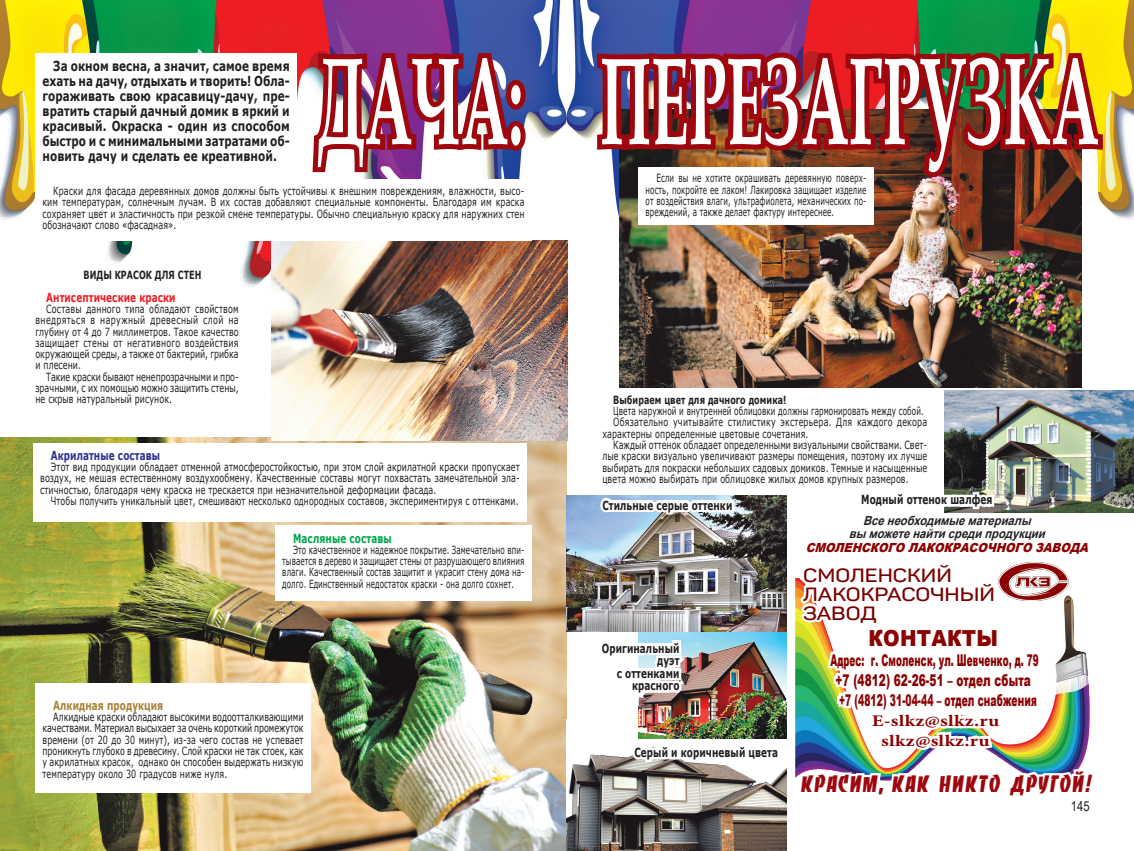
<style>
.page{position:relative;width:1134px;height:851px;background:#fff}
.page>*{position:absolute;margin:0;border:0;box-sizing:border-box;transform-origin:0 0}
.t1{font:700 125px "Book Antiqua";color:#fff;scale:.49 1}
.t2{font:900 22.12px "Arial";letter-spacing:.01em;color:#8b0202;scale:.9 1}
.t3{font:21.25px "Banco Normal";color:#9d070d;scale:.86 1}
.t4{font:600 18.88px/18.9px "Panton";color:#790100;scale:1.18 1}
.t5{font:900 16.25px/20px "Arial";letter-spacing:.01em;color:#8b0202;text-align:center;scale:.55 1}
.t6{font:700 16.25px/20px "Minion Pro";letter-spacing:.01em;color:#8b0202;text-align:center;scale:1.25 1}
.t7{font:700 13.75px/15px "Verdana";letter-spacing:.01em;color:#231f20;text-align:justify;scale:.76 1}
.t8{font:13.75px "Arial Narrow";color:#231f20}
.t9{font:700 12.5px/12.5px "Verdana";letter-spacing:.01em;color:#231f20;text-align:right;scale:.71 1}
.t10{font:italic 700 12.5px/13.8px "Arial";color:#231f20;text-align:center;scale:.9 1}
.t11{font:italic 900 12.5px "Arial";color:#8b0202;scale:.9 1}
.t12{font:700 12.5px "Verdana";color:#ee1d23;scale:.71 1}
.t13{font:700 12.5px "Verdana";color:#2e3092;scale:.71 1}
.t14{font:700 12.5px "Verdana";letter-spacing:.01em;color:#a78337;scale:.71 1}
.t15{font:700 12.5px "Verdana";color:#00a54f;scale:.71 1}
.t16{font:11.25px/11.2px "Verdana";letter-spacing:.01em;color:#231f20;text-align:justify;scale:.71 1}
.t17{font:11.25px/11.2px "Verdana";letter-spacing:.01em;color:#231f20;text-align:justify;scale:.64 1}
.t18{font:11.25px "Verdana";letter-spacing:.01em;color:#231f20;scale:.7 1}
.t19{font:11.25px "Verdana";letter-spacing:.01em;color:#231f20;scale:.65 1}
.t20{font:700 11.25px "Verdana";letter-spacing:.01em;color:#231f20;scale:.71 1}
</style>
<div class="page">
<img style="left:0;top:0;width:1134px;height:286px">
<div style="left:35px;top:53px;width:262px;height:131px;background:#fff"></div>
<img style="left:0;top:437px;width:567px;height:413px">
<img style="left:271px;top:240px;width:296px;height:201px">
<img style="left:660px;top:156px;width:421px;height:231px">
<img style="left:945px;top:391px;width:189px;height:121px">
<img style="left:567px;top:738px;width:219px;height:112px">
<img style="left:660px;top:631px;width:126px;height:107px">
<img style="left:567px;top:495px;width:219px;height:136px">
<svg style="left:307px;top:0;width:95px;height:177px;background:#a64265"></svg>
<img style="left:402px;top:0;width:66px;height:850px">
<svg style="left:451px;top:29px;width:82px;height:129px;background:#7d456a"></svg>
<img style="left:592px;top:0;width:68px;height:850px">
<svg style="left:643px;top:29px;width:369px;height:153px;background:#8b2628"></svg>
<img style="left:995px;top:47px;width:66px;height:417px">
<svg style="left:1041px;top:29px;width:67px;height:127px;background:#c3791a"></svg>
<div style="left:35px;top:179px;width:496px;height:62px;background:#fff"></div>
<div style="left:33px;top:443px;width:494px;height:78px;background:#fff"></div>
<div style="left:35px;top:683px;width:276px;height:109px;background:#fff"></div>
<div style="left:275px;top:526px;width:256px;height:75px;background:#fff"></div>
<div style="left:638px;top:167px;width:235px;height:57px;background:#fff"></div>
<svg style="left:596px;top:478px;width:141px;height:48px"></svg>
<img style="left:628px;top:725px;width:155px;height:49px">
<svg style="left:596px;top:627px;width:90px;height:70px"></svg>
<svg style="left:795px;top:464px;width:304px;height:317px"></svg>
<p class="t7" style="left:43px;top:58px;width:327px;text-indent:11px">За окном весна, а значит, самое время ехать на дачу, отдыхать и творить! Обла&shy;гораживать свою красавицу-дачу, пре&shy;вратить старый дачный домик в яркий и красивый. Окраска - один из способом быстро и с минимальными затратами об&shy;новить дачу и сделать ее креативной.</p>
<h1 class="t1" style="left:318px;top:16px;width:1594px">Дача: перезагрузка</h1>
<p class="t16" style="left:43px;top:185px;width:680px;text-indent:11px">Краски для фасада деревянных домов должны быть устойчивы к внешним повреждениям, влажности, высо&shy;ким температурам, солнечным лучам. В их состав добавляют специальные компоненты. Благодаря им краска сохраняет цвет и эластичность при резкой смене температуры. Обычно специальную краску для наружних стен обозначают слово «фасадная».</p>
<p class="t20" style="left:84px;top:267px;width:168px">Виды красо к для стен</p>
<p class="t12" style="left:46px;top:288px;width:184px">Антисептические краски</p>
<p class="t16" style="left:35px;top:303px;width:288px;text-indent:11px">Составы данного типа обладают свойством внедряться в наружный древесный слой на глубину от 4 до 7 миллиметров. Такое качество защищает стены от негативного воздействия окружающей среды, а также от бактерий, грибка и плесени.</p>
<p class="t16" style="left:35px;top:370px;width:288px;text-indent:11px">Такие краски бывают ненепрозрачными и про&shy;зрачными, с их помощью можно защитить стены, не скрыв натуральный рисунок.</p>
<p class="t17" style="left:645px;top:172px;width:347px;text-indent:11px">Если вы не хотите окрашивать деревянную поверх&shy;ность, покройте ее лаком! Лакировка защищает изделие от воздействия влаги, ультрафиолета, механических по&shy;вреждений, а также делает фактуру интереснее.</p>
<p class="t20" style="left:613px;top:392px;width:245px">Выбираем цвет для дачного домика!</p>
<p class="t19" style="left:613px;top:403px;width:479px">Цвета наружной и внутренней облицовки должны гармонировать между собой.</p>
<p class="t16" style="left:613px;top:416px;width:444px">Обязательно учитывайте стилистику экстерьера. Для каждого декора</p>
<p class="t16" style="left:602px;top:428px;width:292px">характерны определенные цветовые сочетания.</p>
<p class="t16" style="left:613px;top:439px;width:444px">Каждый оттенок обладает определенными визуальными свойствами. Свет-</p>
<p class="t16" style="left:602px;top:450px;width:459px">лые краски визуально увеличивают размеры помещения, поэтому их лучше</p>
<p class="t16" style="left:602px;top:461px;width:459px">выбирать для покраски небольших садовых домиков. Темные и насыщенные</p>
<p class="t16" style="left:602px;top:473px;width:433px">цвета можно выбирать при облицовке жилых домов крупных размеров.</p>
<p class="t13" style="left:51px;top:446px;width:155px">Акрилатные составы</p>
<p class="t16" style="left:40px;top:461px;width:677px;text-indent:11px">Этот вид продукции обладает отменной атмосферостойкостью, при этом слой акрилатной краски пропускает воздух, не мешая естественному воздухообмену. Качественные составы могут похвастать замечательной эла&shy;стичностью, благодаря чему краска не трескается при незначительной деформации фасада.</p>
<p class="t18" style="left:51px;top:493px;width:670px">Чтобы получить уникальный цвет, смешивают несколько однородных составов, экспериментируя с оттенками.</p>
<p class="t9" style="left:602px;top:498px;width:185px">Стильные серые оттенки</p>
<p class="t9" style="left:861px;top:493px;width:186px">Модный оттенок шалфея</p>
<p class="t15" style="left:293px;top:529px;width:140px">Масляные составы</p>
<p class="t17" style="left:282px;top:544px;width:380px;text-indent:11px">Это качественное и надежное покрытие. Замечательно впи&shy;тывается в дерево и защищает стены от разрушающего влияния влаги. Качественный состав защитит и украсит стену дома на&shy;долго. Единственный недостаток краски - она долго сохнет.</p>
<p class="t14" style="left:53px;top:696px;width:156px">Алкидная продукция</p>
<p class="t16" style="left:43px;top:711px;width:369px;text-indent:11px">Алкидные краски обладают высокими водоотталкивающими качествами. Материал высыхает за очень короткий промежуток времени (от 20 до 30 минут), из-за чего состав не успевает проникнуть глубоко в древесину. Слой краски не так стоек, как у акрилатных красок, однако он способен выдержать низкую температуру около 30 градусов ниже нуля.</p>
<p class="t9" style="left:602px;top:641px;width:111px">Оригинальный дуэт<br>с оттенками красного</p>
<p class="t9" style="left:634px;top:745px;width:204px">Серый и коричневый цвета</p>
<p class="t10" style="left:849px;top:513px;width:224px">Всенеобходимыематериалы<br>вы можетенайтисредипродукции</p>
<p class="t11" style="left:806px;top:538px;width:318px">СМОЛЕН СКО ГО ЛАКО КРАСО ЧНО ГО ЗАВОДА</p>
<h3 class="t4" style="left:803px;top:565px;width:164px">СМОЛЕНСКИЙ<br>ЛАКОКРАСОЧНЫЙ<br>ЗАВОД</h3>
<h2 class="t2" style="left:868px;top:621px;width:145px">Контакты</h2>
<h3 class="t5" style="left:830px;top:649px;width:380px">Адрес: г. Смоленск, ул. Шевченко, д. 79 +7 (4812) 62-26-51 – отдел сбыта +7 (4812) 31-04-44 – отдел снабжения</h3>
<h3 class="t6" style="left:872px;top:710px;width:104px">E-slkz@slkz.ru slkz@slkz.ru</h3>
<h3 class="t3" style="left:800px;top:771px;width:338px">красим, как никто другой!</h3>
<p class="t8" style="left:1071px;top:796px;width:20px">145</p>
</div>
